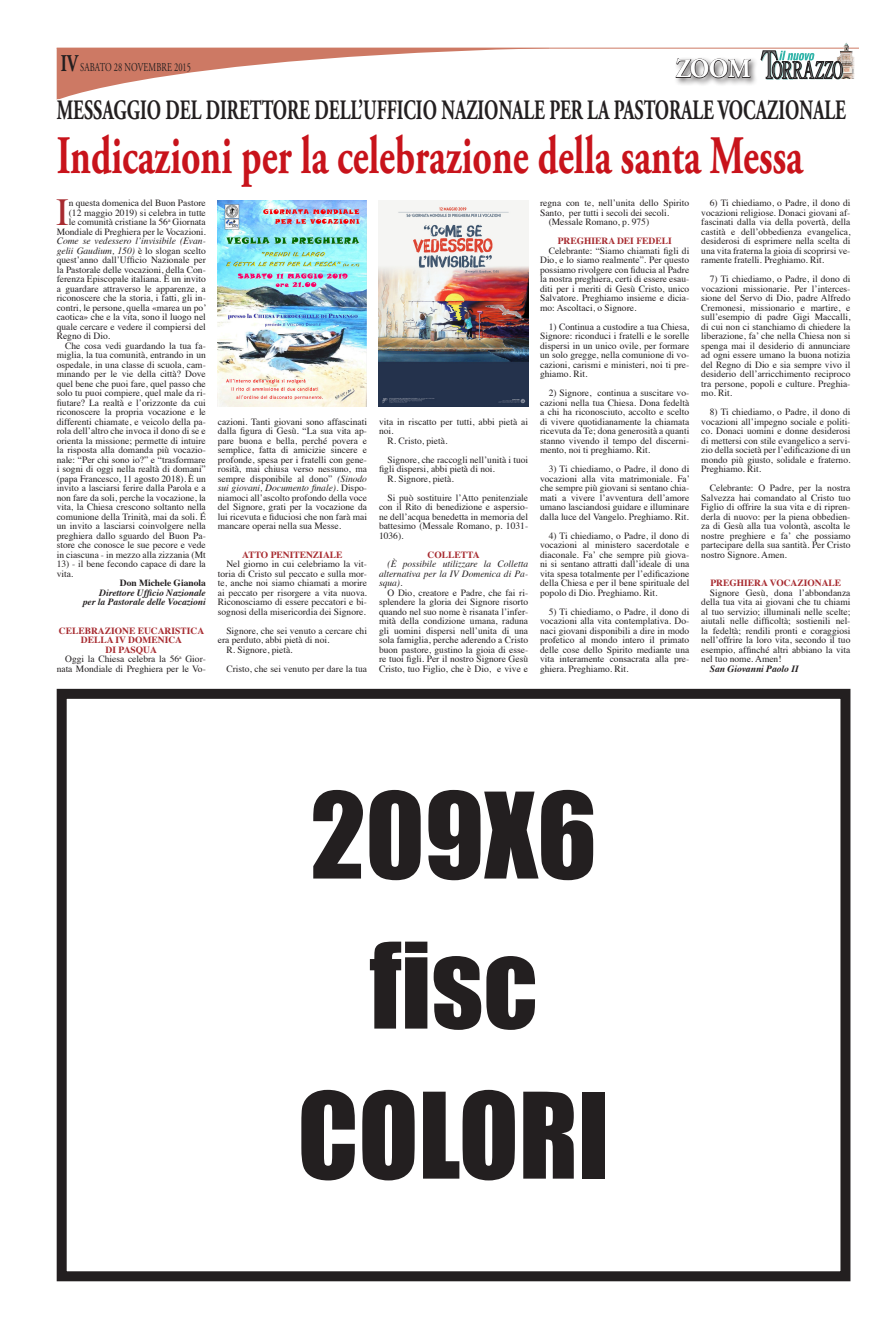
<style>
.page{position:relative;width:893px;height:1338px;background:#fff}
.page>*{position:absolute;margin:0;border:0;box-sizing:border-box;transform-origin:0 0}
.t1{font:110px/150px "Impact";color:#231f20;text-align:center}
.t2{font:700 54px "Adobe Garamond Pro";color:#c8131b;scale:.7 1}
.t3{font:38.2px "Times";color:#a72b30}
.t4{font:700 28px "Adobe Garamond Pro";color:#231f20;scale:.65 1}
.t5{font:700 27px "Adobe Garamond Pro";color:#fff;scale:.92 1}
.t6{font:12px "Adobe Garamond Pro";letter-spacing:.015em;color:#231f20;scale:.7 1}
.t7{font:9.5px/9.5px "Times";color:#231f20;text-align:justify}
.t8{font:700 9.5px "Times";color:#a72b30}
.t9{font:italic 700 9.5px/9.5px "Times";color:#231f20;text-align:right}
.t10{font:italic 9.5px/9.5px "Times";color:#231f20;text-align:justify}
.t11{font:700 9.5px "Times";color:#231f20}
.s1{font-weight:700;font-size:24px}
.s2{font-style:italic}
</style>
<div class="page">
<hr style="left:57px;top:48px;width:802px;height:1px;background:#cd7964">
<img style="left:848px;top:45px;width:8px;height:34px">
<svg style="left:56px;top:42px;width:792px;height:58px"></svg>
<div style="left:57px;top:689px;width:793px;height:592px;border:10px solid #231f20"></div>
<img style="left:218px;top:201px;width:149px;height:205px">
<img style="left:379px;top:201px;width:149px;height:205px">
<p class="t6" style="left:61px;top:60px;width:187px"><span class="s1">IV</span> SABATO 28 NOVEMBRE 2015</p>
<h3 class="t5" style="left:676px;top:53px;width:83px">ZOOM</h3>
<h3 class="t4" style="left:57px;top:94px;width:1216px">MESSAGGIO DEL DIRETTORE DELL’UFFICIO NAZIONALE PER LA PASTORALE VOCAZIONALE</h3>
<h2 class="t2" style="left:57px;top:124px;width:1068px">Indicazioni per la celebrazione della santa Messa</h2>
<p class="t7" style="left:57px;top:198px;width:151px;text-align:right">n questa domenica del Buon Pastore (12 maggio 2019) si celebra in tutte<br>le comunità cristiane la 56<sup>a</sup> Giornata Mondiale di Preghiera per le Vocazioni.</p>
<p class="t7" style="left:57px;top:236px;width:151px"><span class="s2">Come se vedessero l’invisibile (Evan&shy;gelii Gaudium, 150)</span> è lo slogan scelto quest’anno dall’Ufficio Nazionale per la Pastorale delle vocazioni, della Con&shy;ferenza Episcopale italiana. È un invito a guardare attraverso le apparenze, a riconoscere che la storia, i fatti, gli in&shy;contri, le persone, quella «marea un po’ caotica» che e la vita, sono il luogo nel quale cercare e vedere il compiersi del Regno di Dio.</p>
<p class="t7" style="left:57px;top:340px;width:151px;text-indent:9px">Che cosa vedi guardando la tua fa&shy;miglia, la tua comunità, entrando in un ospedale, in una classe di scuola, cam&shy;minando per le vie della città? Dove quel bene che puoi fare, quel passo che solo tu puoi compiere, quel male da ri&shy;fiutare? La realtà e l’orizzonte da cui riconoscere la propria vocazione e le differenti chiamate, e veicolo della pa&shy;rola dell’altro che invoca il dono di se e orienta la missione; permette di intuire la risposta alla domanda più vocazio&shy;nale: “Per chi sono io?” e “trasformare i sogni di oggi nella realtà di domani” (papa Francesco, 11 agosto 2018). È un invito a lasciarsi ferire dalla Parola e a non fare da soli, perche la vocazione, la vita, la Chiesa crescono soltanto nella comunione della Trinità, mai da soli. É un invito a lasciarsi coinvolgere nella preghiera dallo sguardo del Buon Pa&shy;store che conosce le sue pecore e vede in ciascuna - in mezzo alla zizzania (Mt</p>
<p class="t7" style="left:57px;top:559px;width:151px">13) - il bene fecondo capace di dare la vita.</p>
<p class="t11" style="left:120px;top:574px;width:88px">Don Michele Gianola</p>
<p class="t9" style="left:83px;top:587px;width:124px">Direttore Ufficio Nazionale<br>per la Pastorale delle Vocazioni</p>
<p class="t8" style="left:59px;top:622px;width:147px">CELEBRAZIONE EUCARISTICA</p>
<p class="t8" style="left:81px;top:631px;width:103px">DELLA IV DOMENICA</p>
<p class="t8" style="left:106px;top:641px;width:53px">DI PASQUA</p>
<p class="t7" style="left:65px;top:654px;width:142px">Oggi la Chiesa celebra la 56<sup>a</sup> Gior-</p>
<p class="t7" style="left:57px;top:663px;width:151px">nata Mondiale di Preghiera per le Vo-</p>
<h3 class="t3" style="left:56px;top:177px;width:14px">I</h3>
<p class="t7" style="left:218px;top:416px;width:151px">cazioni. Tanti giovani sono affascinati dalla figura di Gesù. “La sua vita ap&shy;pare buona e bella, perché povera e semplice, fatta di amicizie sincere e profonde, spesa per i fratelli con gene&shy;rosità, mai chiusa verso nessuno, ma sempre disponibile al dono” <span class="s2">(Sinodo sui giovani, Documento finale).</span> Dispo&shy;niamoci all’ascolto profondo della voce del Signore, grati per la vocazione da lui ricevuta e fiduciosi che non farà mai mancare operai nella sua Messe.</p>
<p class="t8" style="left:242px;top:546px;width:102px">ATTO PENITENZIALE</p>
<p class="t7" style="left:218px;top:559px;width:151px;text-indent:9px">Nel giorno in cui celebriamo la vit&shy;toria di Cristo sul peccato e sulla mor&shy;te, anche noi siamo chiamati a morire ai peccato per risorgere a vita nuova.<br>Riconosciamo di essere peccatori e bi&shy;sognosi della misericordia dei Signore.</p>
<p class="t7" style="left:226px;top:625px;width:142px">Signore, che sei venuto a cercare chi</p>
<p class="t7" style="left:218px;top:635px;width:113px">era perduto, abbi pietà di noi.</p>
<p class="t7" style="left:226px;top:644px;width:68px">R. Signore, pietà.</p>
<p class="t7" style="left:226px;top:663px;width:142px">Cristo, che sei venuto per dare la tua</p>
<p class="t7" style="left:379px;top:416px;width:151px">vita in riscatto per tutti, abbi pietà ai</p>
<p class="t7" style="left:379px;top:426px;width:16px">noi.</p>
<p class="t7" style="left:387px;top:435px;width:61px">R. Cristo, pietà.</p>
<p class="t7" style="left:387px;top:454px;width:142px">Signore, che raccogli nell’unità i tuoi</p>
<p class="t7" style="left:379px;top:464px;width:117px">figli dispersi, abbi pietà di noi.</p>
<p class="t7" style="left:387px;top:473px;width:68px">R. Signore, pietà.</p>
<p class="t7" style="left:379px;top:492px;width:151px;text-indent:9px">Si può sostituire l’Atto penitenziale con il Rito di benedizione e aspersio&shy;ne dell’acqua benedetta in memoria del battesimo (Messale Romano, p. 1031- 1036).</p>
<p class="t8" style="left:427px;top:546px;width:54px">COLLETTA</p>
<p class="t10" style="left:379px;top:559px;width:151px;text-indent:9px">(È possibile utilizzare la Colletta alternativa per la IV Domenica di Pa&shy;squa).</p>
<p class="t7" style="left:379px;top:587px;width:151px;text-indent:9px">O Dio, creatore e Padre, che fai ri&shy;splendere la gloria dei Signore risorto quando nel suo nome è risanata l’infer&shy;mità della condizione umana, raduna gli uomini dispersi nell’unita di una sola famiglia, perche aderendo a Cristo buon pastore, gustino la gioia di esse&shy;re tuoi figli. Per il nostro Signore Gesù Cristo, tuo Figlio, che è Dio, e vive e</p>
<p class="t7" style="left:540px;top:198px;width:151px">regna con te, nell’unita dello Spirito</p>
<p class="t7" style="left:540px;top:207px;width:131px">Santo, per tutti i secoli dei secoli.</p>
<p class="t7" style="left:549px;top:217px;width:102px">(Messale Romano, p. 975)</p>
<p class="t8" style="left:558px;top:232px;width:116px">PREGHIERA DEI FEDELI</p>
<p class="t7" style="left:540px;top:245px;width:151px;text-indent:9px">Celebrante: “Siamo chiamati figli di Dio, e lo siamo realmente”. Per questo possiamo rivolgere con fiducia al Padre la nostra preghiera, certi di essere esau&shy;diti per i meriti di Gesù Cristo, unico Salvatore. Preghiamo insieme e dicia&shy;mo: Ascoltaci, o Signore.</p>
<p class="t7" style="left:540px;top:321px;width:151px;text-indent:9px">1) Continua a custodire a tua Chiesa, Signore: riconduci i fratelli e le sorelle dispersi in un unico ovile, per formare un solo gregge, nella comunione di vo&shy;cazioni, carismi e ministeri, noi ti pre&shy;ghiamo. Rit.</p>
<p class="t7" style="left:540px;top:388px;width:151px;text-indent:9px">2) Signore, continua a suscitare vo&shy;cazioni nella tua Chiesa. Dona fedeltà a chi ha riconosciuto, accolto e scelto di vivere quotidianamente la chiamata ricevuta da Te; dona generosità a quanti stanno vivendo il tempo del discerni&shy;mento, noi ti preghiamo. Rit.</p>
<p class="t7" style="left:540px;top:464px;width:151px;text-indent:9px">3) Ti chiediamo, o Padre, il dono di vocazioni alla vita matrimoniale. Fa’ che sempre più giovani si sentano chia&shy;mati a vivere l’avventura dell’amore umano lasciandosi guidare e illuminare dalla luce del Vangelo. Preghiamo. Rit.</p>
<p class="t7" style="left:540px;top:530px;width:151px;text-indent:9px">4) Ti chiediamo, o Padre, il dono di vocazioni al ministero sacerdotale e diaconale. Fa’ che sempre più giova&shy;ni si sentano attratti dall’ideale di una vita spesa totalmente per l’edificazione della Chiesa e per il bene spirituale del popolo di Dio. Preghiamo. Rit.</p>
<p class="t7" style="left:540px;top:606px;width:151px;text-indent:9px">5) Ti chiediamo, o Padre, il dono di vocazioni alla vita contemplativa. Do&shy;naci giovani disponibili a dire in modo profetico al mondo intero il primato delle cose dello Spirito mediante una vita interamente consacrata alla pre&shy;ghiera. Preghiamo. Rit.</p>
<p class="t7" style="left:701px;top:198px;width:151px;text-indent:9px">6) Ti chiediamo, o Padre, il dono di vocazioni religiose. Donaci giovani af&shy;fascinati dalla via della povertà, della castità e dell’obbedienza evangelica, desiderosi di esprimere nella scelta di una vita fraterna la gioia di scoprirsi ve&shy;ramente fratelli. Preghiamo. Rit.</p>
<p class="t7" style="left:701px;top:274px;width:151px;text-indent:9px">7) Ti chiediamo, o Padre, il dono di vocazioni missionarie. Per l’interces&shy;sione del Servo di Dio, padre Alfredo Cremonesi, missionario e martire, e sull’esempio di padre Gigi Maccalli, di cui non ci stanchiamo di chiedere la liberazione, fa’ che nella Chiesa non si spenga mai il desiderio di annunciare ad ogni essere umano la buona notizia del Regno di Dio e sia sempre vivo il desiderio dell’arricchimento reciproco tra persone, popoli e culture. Preghia&shy;mo. Rit.</p>
<p class="t7" style="left:701px;top:407px;width:151px;text-indent:9px">8) Ti chiediamo, o Padre, il dono di vocazioni all’impegno sociale e politi&shy;co. Donaci uomini e donne desiderosi di mettersi con stile evangelico a servi&shy;zio della società per l’edificazione di un mondo più giusto, solidale e fraterno.<br>Preghiamo. Rit.</p>
<p class="t7" style="left:701px;top:483px;width:151px;text-indent:9px">Celebrante: O Padre, per la nostra Salvezza hai comandato al Cristo tuo Figlio di offrire la sua vita e di ripren&shy;derla di nuovo: per la piena obbedien&shy;za di Gesù alla tua volontà, ascolta le nostre preghiere e fa’ che possiamo partecipare della sua santità. Per Cristo nostro Signore. Amen.</p>
<p class="t8" style="left:710px;top:574px;width:132px">PREGHIERA VOCAZIONALE</p>
<p class="t7" style="left:701px;top:587px;width:151px;text-indent:9px">Signore Gesù, dona l’abbondanza della tua vita ai giovani che tu chiami al tuo servizio; illuminali nelle scelte; aiutali nelle difficoltà; sostienili nel&shy;la fedeltà; rendili pronti e coraggiosi nell’offrire la loro vita, secondo il tuo esempio, affinché altri abbiano la vita nel tuo nome. Amen!</p>
<p class="t9" style="left:710px;top:663px;width:90px">San Giovanni Paolo II</p>
<h1 class="t1" style="left:297px;top:760px;width:314px">209X6 fisc<br>COLORI</h1>
</div>
